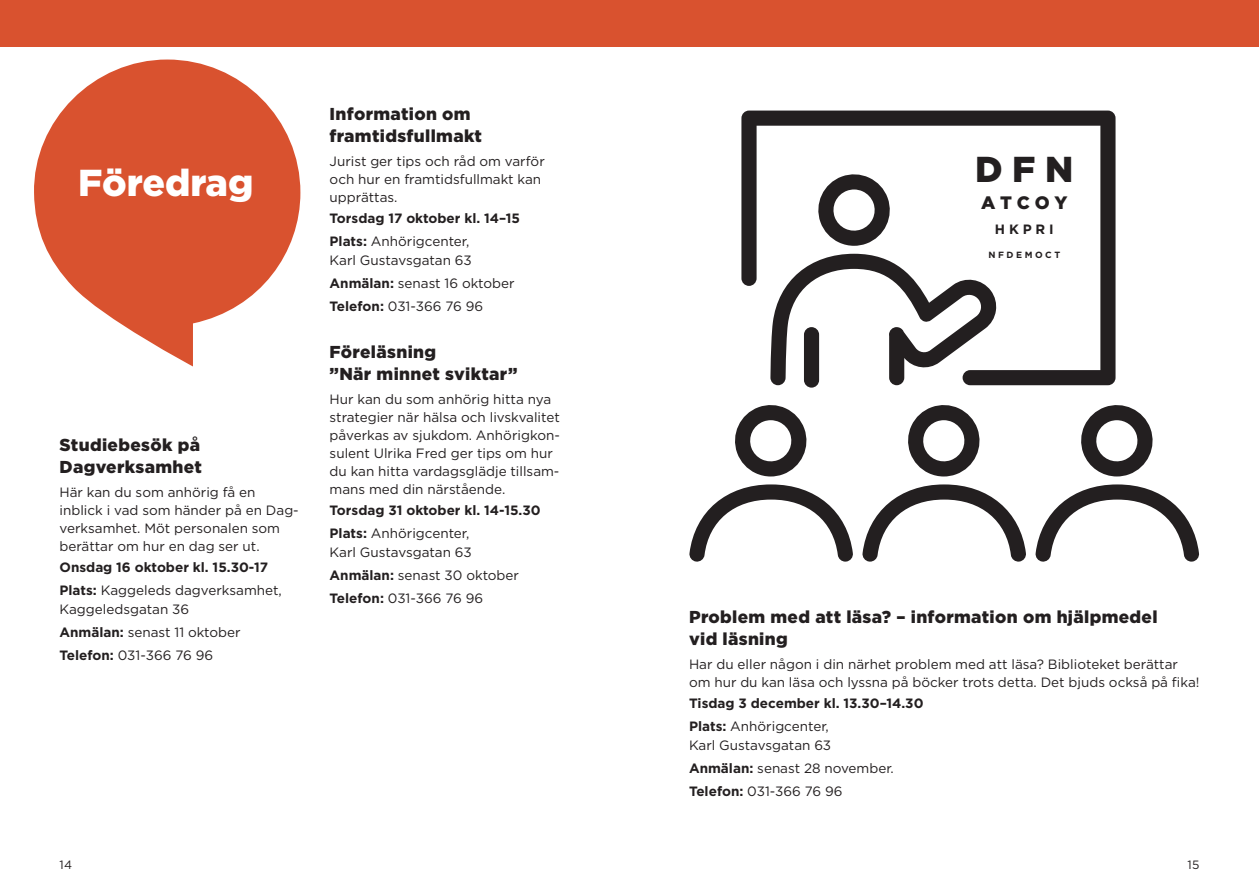
<style>
.page{position:relative;width:1259px;height:893px;background:#fff}
.page>*{position:absolute;margin:0;border:0;box-sizing:border-box;transform-origin:0 0}
.Rubrik_1_Mötesplats_-_vit{font:900 37.5px "Gotham";color:#fff}
.Brödtext{font:900 36px "Gotham";color:#231f20}
.Brödtext-2{font:900 18px "Gotham";color:#231f20}
.Aktivitetsrubrik{font:900 17.25px/21.8px "Gotham";letter-spacing:.02em;color:#231f20}
.Brödtext-3{font:13.5px/18px "Gotham";color:#231f20}
.Plats__kostnad_och_anmälan{font:13.5px/18.8px "Gotham";color:#231f20}
.Datum_och_tid{font:700 13.5px "Gotham";color:#231f20}
.Brödtext-4{font:700 13.5px "Gotham";color:#231f20}
.t1{font:12px "Gotham";color:#231f20}
.Brödtext-5{font:700 9px "Gotham";color:#231f20}
.s1{font-weight:700}
</style>
<div class="page">
<div style="left:0;top:0;width:1259px;height:47px;background:#d9522f"></div>
<svg style="left:34px;top:60px;width:266px;height:306px;fill:#d9522f"></svg>
<svg style="left:804px;top:327px;width:15px;height:61px"></svg>
<svg style="left:735px;top:405px;width:72px;height:71px"></svg>
<svg style="left:689px;top:484px;width:164px;height:78px"></svg>
<svg style="left:908px;top:405px;width:72px;height:71px"></svg>
<svg style="left:862px;top:484px;width:164px;height:78px"></svg>
<svg style="left:1081px;top:405px;width:72px;height:71px"></svg>
<svg style="left:1035px;top:484px;width:164px;height:78px"></svg>
<svg style="left:741px;top:111px;width:374px;height:274px"></svg>
<p class="Rubrik_1_Mötesplats_-_vit" style="left:78px;top:157px;width:177px">Föredrag</p>
<p class="Aktivitetsrubrik" style="left:60px;top:434px;width:144px">Studiebesök på<br>Dagverksamhet</p>
<p class="Brödtext-3" style="left:60px;top:483px;width:241px">Här kan du som anhörig få en inblick i vad som händer på en Dag&shy;verksamhet. Möt personalen som berättar om hur en dag ser ut.</p>
<p class="Datum_och_tid" style="left:60px;top:558px;width:210px">Onsdag 16 oktober kl. 15.30-17</p>
<p class="Plats__kostnad_och_anmälan" style="left:60px;top:581px;width:224px"><span class="s1">Plats:</span> Kaggeleds dagverksamhet,<br>Kaggeledsgatan 36</p>
<p class="Plats__kostnad_och_anmälan" style="left:60px;top:622px;width:183px"><span class="s1">Anmälan:</span> senast 11 oktober</p>
<p class="Plats__kostnad_och_anmälan" style="left:60px;top:645px;width:155px"><span class="s1">Telefon:</span> 031-366 76 96</p>
<p class="Aktivitetsrubrik" style="left:330px;top:103px;width:154px">Information om framtidsfullmakt</p>
<p class="Brödtext-3" style="left:330px;top:152px;width:217px">Jurist ger tips och råd om varför och hur en framtidsfullmakt kan upprättas.</p>
<p class="Datum_och_tid" style="left:330px;top:209px;width:192px">Torsdag 17 oktober kl. 14–15</p>
<p class="Plats__kostnad_och_anmälan" style="left:330px;top:232px;width:144px"><span class="s1">Plats:</span> Anhörigcenter,<br>Karl Gustavsgatan 63</p>
<p class="Plats__kostnad_och_anmälan" style="left:330px;top:273px;width:187px"><span class="s1">Anmälan:</span> senast 16 oktober</p>
<p class="Plats__kostnad_och_anmälan" style="left:330px;top:296px;width:155px"><span class="s1">Telefon:</span> 031-366 76 96</p>
<p class="Aktivitetsrubrik" style="left:330px;top:341px;width:189px">Föreläsning<br>”När minnet sviktar”</p>
<p class="Brödtext-3" style="left:330px;top:390px;width:232px">Hur kan du som anhörig hitta nya strategier när hälsa och livskvalitet påverkas av sjukdom. Anhörigkon&shy;sulent Ulrika Fred ger tips om hur du kan hitta vardagsglädje tillsam&shy;mans med din närstående.</p>
<p class="Datum_och_tid" style="left:330px;top:501px;width:212px">Torsdag 31 oktober kl. 14-15.30</p>
<p class="Plats__kostnad_och_anmälan" style="left:330px;top:524px;width:144px"><span class="s1">Plats:</span> Anhörigcenter,<br>Karl Gustavsgatan 63</p>
<p class="Plats__kostnad_och_anmälan" style="left:330px;top:565px;width:191px"><span class="s1">Anmälan:</span> senast 30 oktober</p>
<p class="Plats__kostnad_och_anmälan" style="left:330px;top:588px;width:155px"><span class="s1">Telefon:</span> 031-366 76 96</p>
<p class="Brödtext" style="left:975px;top:144px;width:100px">D F N</p>
<p class="Brödtext-2" style="left:981px;top:190px;width:88px">A T C O Y</p>
<p class="Brödtext-4" style="left:995px;top:220px;width:60px">H K P R I</p>
<p class="Brödtext-5" style="left:988px;top:249px;width:73px">N F D E M O C T</p>
<p class="Aktivitetsrubrik" style="left:689px;top:606px;width:470px">Problem med att läsa? – information om hjälpmedel vid läsning</p>
<p class="Brödtext-3" style="left:689px;top:655px;width:512px">Har du eller någon i din närhet problem med att läsa? Biblioteket berättar om hur du kan läsa och lyssna på böcker trots detta. Det bjuds också på fika!</p>
<p class="Datum_och_tid" style="left:689px;top:695px;width:236px">Tisdag 3 december kl. 13.30–14.30</p>
<p class="Plats__kostnad_och_anmälan" style="left:689px;top:717px;width:144px"><span class="s1">Plats:</span> Anhörigcenter,<br>Karl Gustavsgatan 63</p>
<p class="Plats__kostnad_och_anmälan" style="left:689px;top:759px;width:206px"><span class="s1">Anmälan:</span> senast 28 november.</p>
<p class="Plats__kostnad_och_anmälan" style="left:689px;top:782px;width:155px"><span class="s1">Telefon:</span> 031-366 76 96</p>
<p class="t1" style="left:60px;top:857px;width:14px">14</p>
<p class="t1" style="left:1187px;top:857px;width:13px">15</p>
</div>
